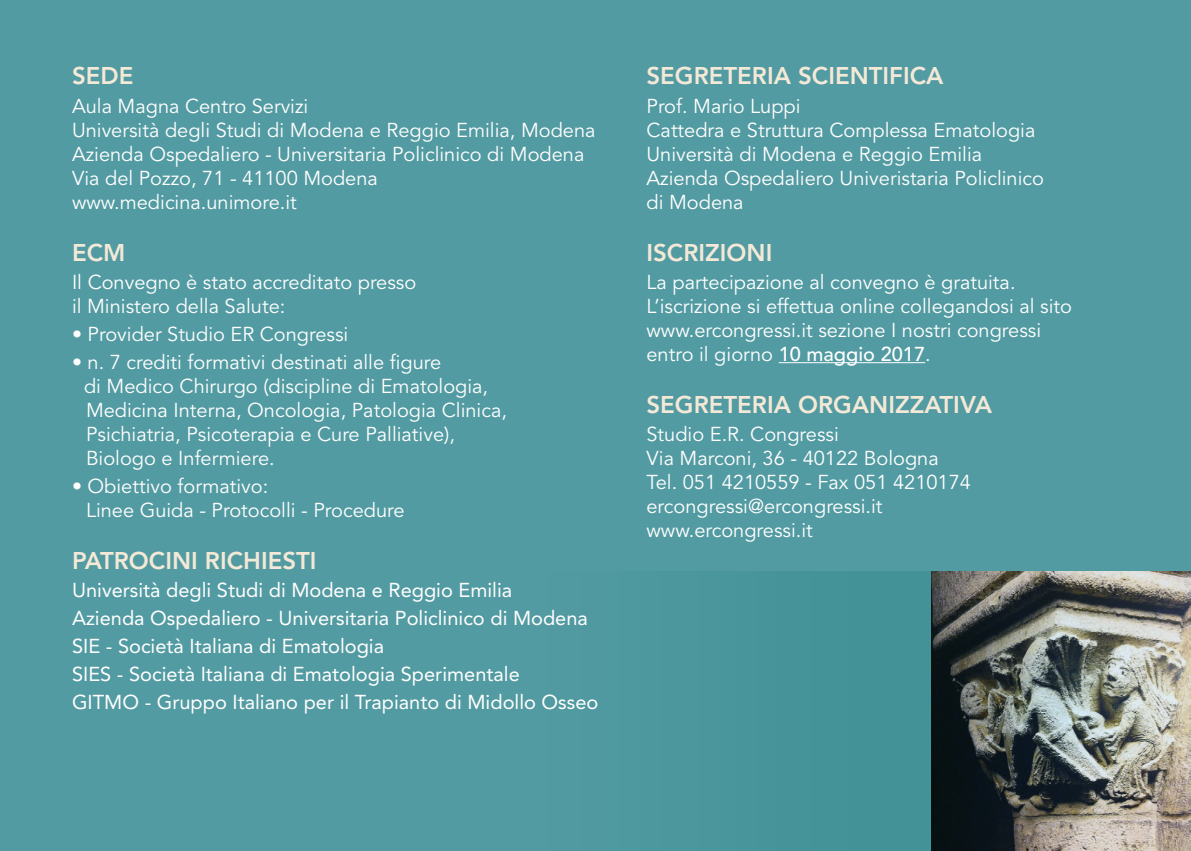
<style>
.page{position:relative;width:1191px;height:851px;background:#fff}
.page>*{position:absolute;margin:0;border:0;box-sizing:border-box;transform-origin:0 0}
.t1{font:800 24px "Avenir";color:#f4e9d7}
.t2{font:20px "Avenir";color:#fff}
.t3{font:20px "Avenir";color:#fff}
.s1{font-weight:500}
</style>
<div class="page">
<div style="left:0;top:0;width:1191px;height:850px;background:#539ba2"></div>
<hr style="left:778px;top:362px;width:147px;height:1px;background:#fff">
<img style="left:931px;top:571px;width:259px;height:279px">
<p class="t1" style="left:72px;top:62px;width:63px">SEDE</p>
<p class="t2" style="left:72px;top:94px;width:238px">Aula Magna Centro Servizi</p>
<p class="t2" style="left:72px;top:118px;width:525px">Università degli Studi di Modena e Reggio Emilia, Modena</p>
<p class="t2" style="left:72px;top:142px;width:514px">Azienda Ospedaliero - Universitaria Policlinico di Modena</p>
<p class="t2" style="left:72px;top:166px;width:307px">Via del Pozzo, 71 - 41100 Modena</p>
<p class="t2" style="left:72px;top:190px;width:226px">www.medicina.unimore.it</p>
<p class="t1" style="left:72px;top:238px;width:55px">ECM</p>
<p class="t2" style="left:72px;top:270px;width:346px">Il Convegno è stato accreditato presso</p>
<p class="t2" style="left:72px;top:294px;width:215px">il Ministero della Salute:</p>
<p class="t2" style="left:72px;top:322px;width:278px">• Provider Studio ER Congressi</p>
<p class="t2" style="left:72px;top:350px;width:371px">• n. 7 crediti formativi destinati alle figure</p>
<p class="t2" style="left:84px;top:374px;width:406px">di Medico Chirurgo (discipline di Ematologia,</p>
<p class="t2" style="left:86px;top:398px;width:422px">Medicina Interna, Oncologia, Patologia Clinica,</p>
<p class="t2" style="left:86px;top:422px;width:370px">Psichiatria, Psicoterapia e Cure Palliative),</p>
<p class="t2" style="left:86px;top:446px;width:190px">Biologo e Infermiere.</p>
<p class="t2" style="left:72px;top:474px;width:198px">• Obiettivo formativo:</p>
<p class="t2" style="left:86px;top:498px;width:320px">Linee Guida - Protocolli - Procedure</p>
<p class="t1" style="left:72px;top:546px;width:246px">PATROCINI RICHIESTI</p>
<p class="t3" style="left:72px;top:578px;width:442px">Università degli Studi di Modena e Reggio Emilia</p>
<p class="t3" style="left:72px;top:606px;width:517px">Azienda Ospedaliero - Universitaria Policlinico di Modena</p>
<p class="t3" style="left:72px;top:634px;width:314px">SIE - Società Italiana di Ematologia</p>
<p class="t3" style="left:72px;top:662px;width:449px">SIES - Società Italiana di Ematologia Sperimentale</p>
<p class="t3" style="left:72px;top:690px;width:528px">GITMO - Gruppo Italiano per il Trapianto di Midollo Osseo</p>
<p class="t1" style="left:646px;top:62px;width:298px">SEGRETERIA SCIENTIFICA</p>
<p class="t2" style="left:646px;top:94px;width:156px">Prof. Mario Luppi</p>
<p class="t2" style="left:646px;top:118px;width:390px">Cattedra e Struttura Complessa Ematologia</p>
<p class="t2" style="left:646px;top:142px;width:337px">Università di Modena e Reggio Emilia</p>
<p class="t2" style="left:646px;top:166px;width:399px">Azienda Ospedaliero Univeristaria Policlinico</p>
<p class="t2" style="left:646px;top:190px;width:99px">di Modena</p>
<p class="t1" style="left:646px;top:238px;width:127px">ISCRIZIONI</p>
<p class="t2" style="left:646px;top:270px;width:370px">La partecipazione al convegno è gratuita.</p>
<p class="t2" style="left:646px;top:294px;width:427px">L’iscrizione si effettua online collegandosi al sito</p>
<p class="t2" style="left:646px;top:318px;width:396px">www.ercongressi.it sezione I nostri congressi</p>
<p class="t2" style="left:646px;top:342px;width:286px">entro il giorno <span class="s1">10 maggio 2017</span>.</p>
<p class="t1" style="left:646px;top:390px;width:347px">SEGRETERIA ORGANIZZATIVA</p>
<p class="t2" style="left:646px;top:422px;width:194px">Studio E.R. Congressi</p>
<p class="t2" style="left:646px;top:446px;width:294px">Via Marconi, 36 - 40122 Bologna</p>
<p class="t2" style="left:646px;top:470px;width:326px">Tel. 051 4210559 - Fax 051 4210174</p>
<p class="t2" style="left:646px;top:494px;width:237px">ercongressi@ercongressi.it</p>
<p class="t2" style="left:646px;top:518px;width:168px">www.ercongressi.it</p>
</div>
